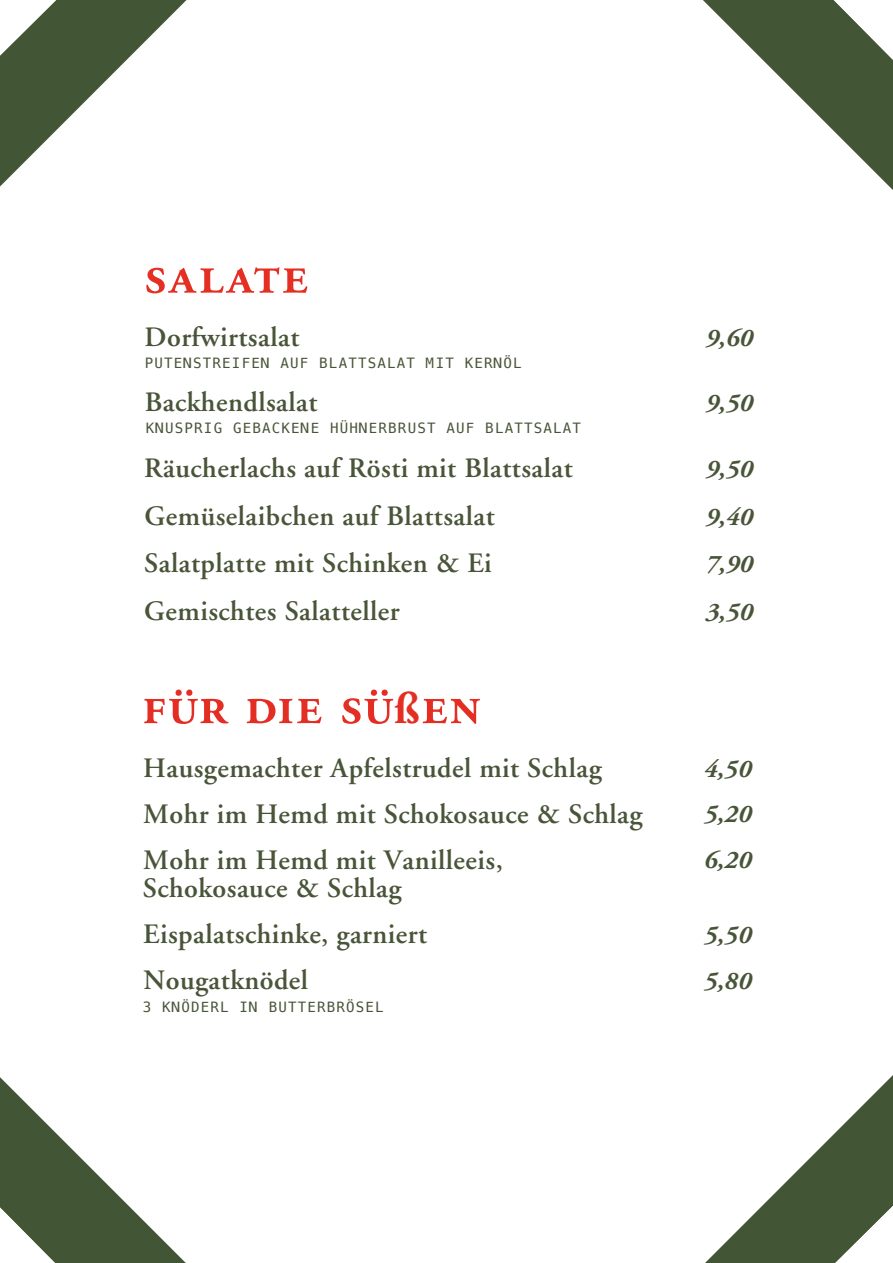
<style>
.page{position:relative;width:893px;height:1263px;background:#fff}
.page>*{position:absolute;margin:0;border:0;box-sizing:border-box;transform-origin:0 0}
.t1{font:55.5px "Adobe Garamond Semibold SC";letter-spacing:.01em;color:#e52e23}
.t2{font:55.5px "Adobe Garamond Semibold SC";letter-spacing:.03em;color:#e52f23}
.t3{font:600 28.05px/28px "Adobe Garamond";letter-spacing:.015em;color:#495539}
.t4{font:italic 700 25.35px "Adobe Garamond";letter-spacing:.01em;color:#495539}
.t5{font:14.1px "Menlo";letter-spacing:.085em;color:#495539}
.s1{font-family:"Adobe Garamond";font-weight:700;font-size:44.25px}
</style>
<div class="page">
<svg style="left:0;top:0;width:187px;height:187px"></svg>
<svg style="left:703px;top:0;width:190px;height:190px"></svg>
<svg style="left:705px;top:1075px;width:188px;height:188px"></svg>
<svg style="left:0;top:1077px;width:186px;height:186px"></svg>
<h1 class="t2" style="left:144px;top:245px;width:166px">salate</h1>
<p class="t3" style="left:145px;top:324px;width:156px">Dorfwirtsalat</p>
<p class="t4" style="left:706px;top:324px;width:49px">9,60</p>
<p class="t5" style="left:145px;top:355px;width:379px">PUTENSTREIFEN AUF BLATTSALAT MIT KERNÖL</p>
<p class="t3" style="left:145px;top:388px;width:174px">Backhendlsalat</p>
<p class="t4" style="left:706px;top:389px;width:49px">9,50</p>
<p class="t5" style="left:146px;top:420px;width:437px">KNUSPRIG GEBACKENE HÜHNERBRUST AUF BLATTSALAT</p>
<p class="t3" style="left:144px;top:455px;width:430px">Räucherlachs auf Rösti mit Blattsalat</p>
<p class="t4" style="left:706px;top:455px;width:49px">9,50</p>
<p class="t3" style="left:145px;top:502px;width:352px">Gemüselaibchen auf Blattsalat</p>
<p class="t4" style="left:706px;top:503px;width:49px">9,40</p>
<p class="t3" style="left:144px;top:550px;width:349px">Salatplatte mit Schinken &amp; Ei</p>
<p class="t4" style="left:706px;top:550px;width:49px">7,90</p>
<p class="t3" style="left:144px;top:597px;width:257px">Gemischtes Salatteller</p>
<p class="t4" style="left:706px;top:598px;width:49px">3,50</p>
<h1 class="t1" style="left:142px;top:675px;width:340px">für die sü<span class="s1">ß</span>en</h1>
<p class="t3" style="left:143px;top:754px;width:460px">Hausgemachter Apfelstrudel mit Schlag</p>
<p class="t4" style="left:704px;top:755px;width:49px">4,50</p>
<p class="t3" style="left:143px;top:800px;width:501px">Mohr im Hemd mit Schokosauce &amp; Schlag</p>
<p class="t4" style="left:704px;top:800px;width:49px">5,20</p>
<p class="t3" style="left:143px;top:846px;width:362px">Mohr im Hemd mit Vanilleeis,<br>Schokosauce &amp; Schlag</p>
<p class="t4" style="left:704px;top:846px;width:49px">6,20</p>
<p class="t3" style="left:143px;top:920px;width:285px">Eispalatschinke, garniert</p>
<p class="t4" style="left:704px;top:921px;width:49px">5,50</p>
<p class="t3" style="left:143px;top:967px;width:166px">Nougatknödel</p>
<p class="t4" style="left:704px;top:967px;width:49px">5,80</p>
<p class="t5" style="left:143px;top:999px;width:242px">3 KNÖDERL IN BUTTERBRÖSEL</p>
</div>
